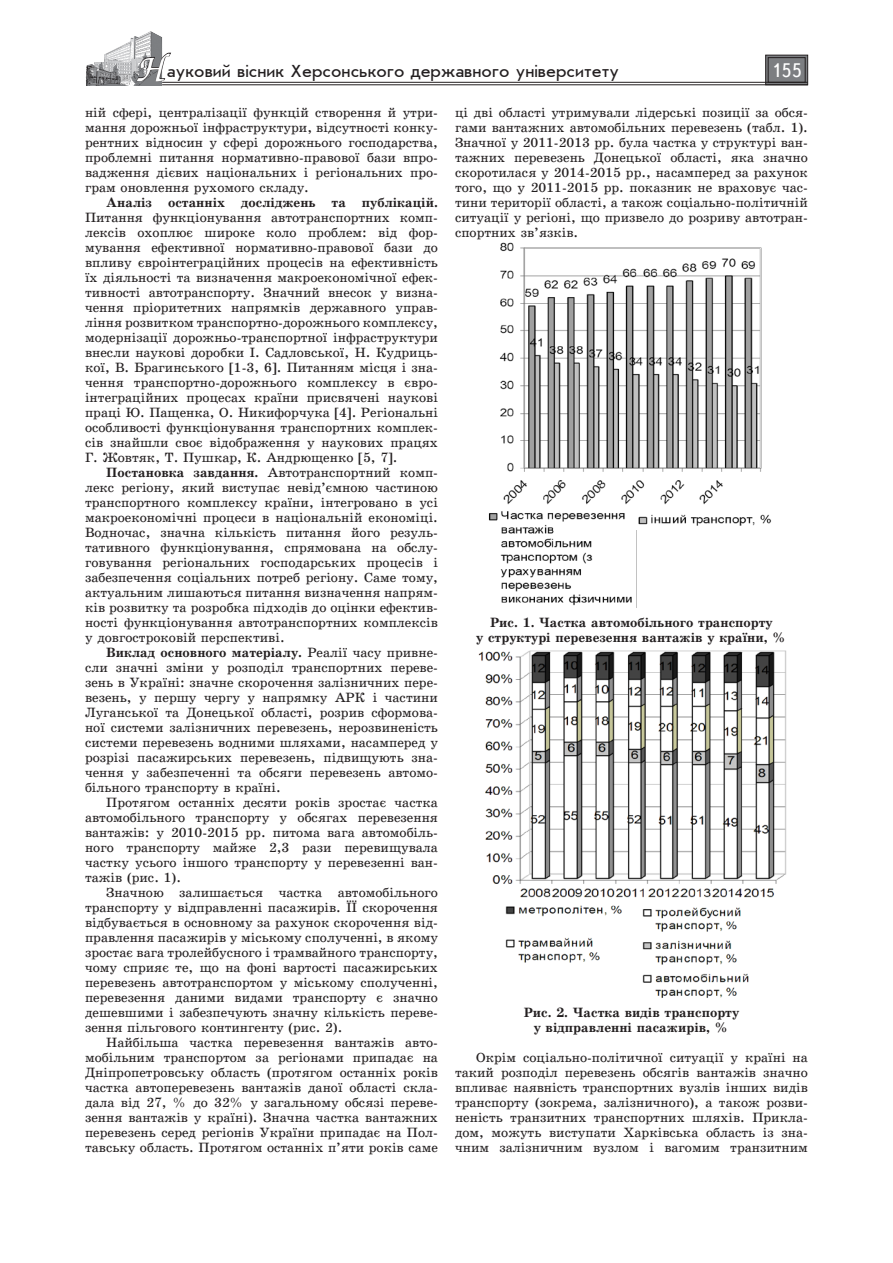
<style>
.page{position:relative;width:893px;height:1263px;background:#fff}
.page>*{position:absolute;margin:0;border:0;box-sizing:border-box;transform-origin:0 0}
.t1{font:19.5px "Ukrainian Text";color:#fff}
.t2{font:18px "Ukrainian Journal Sans";color:#231f20}
.Текст_основной_GREP{font:13.5px/15px "Ukrainian School";color:#231f20;text-align:justify}
.Рисунок{font:700 13.5px/15px "Ukrainian School";color:#231f20;text-align:center}
.s1{font-family:"Zapf Chancer";font-size:30px;color:#fff}
.s2{font-weight:700}
</style>
<div class="page">
<svg style="left:765px;top:55px;width:43px;height:30px"></svg>
<div style="left:768px;top:57px;width:37px;height:26px;border:1px solid #231f20"></div>
<hr style="left:87px;top:82px;width:721px;height:1px;background:#231f20">
<hr style="left:87px;top:85px;width:721px;height:1px;background:#231f20">
<img style="left:85px;top:31px;width:78px;height:54px">
<svg style="left:136px;top:52px;width:36px;height:30px"></svg>
<img style="left:499px;top:242px;width:263px;height:263px">
<img style="left:488px;top:511px;width:149px;height:96px">
<img style="left:636px;top:511px;width:135px;height:18px">
<img style="left:478px;top:650px;width:309px;height:248px">
<img style="left:505px;top:905px;width:117px;height:58px">
<img style="left:642px;top:907px;width:107px;height:91px">
<h2 class="t2" style="left:137px;top:62px;width:484px"><span class="s1">Н</span>ауковий вісник Херсонського державного університету</h2>
<h1 class="t1" style="left:771px;top:60px;width:32px">155</h1>
<p class="Текст_основной_GREP" style="left:85px;top:105px;width:354px">ній сфері, централізації функцій створення й утри&shy;мання дорожньої інфраструктури, відсутності конку&shy;рентних відносин у сфері дорожнього господарства, проблемні питання нормативно-правової бази впро&shy;вадження дієвих національних і регіональних про&shy;грам оновлення рухомого складу.</p>
<p class="Текст_основной_GREP" style="left:85px;top:195px;width:354px;text-indent:21px"><span class="s2">Аналіз останніх досліджень та публікацій.<br></span>Питання функціонування автотранспортних комп&shy;лексів охоплює широке коло проблем: від фор&shy;мування ефективної нормативно-правової бази до впливу євроінтеграційних процесів на ефективність їх діяльності та визначення макроекономічної ефек&shy;тивності автотранспорту. Значний внесок у визна&shy;чення пріоритетних напрямків державного управ&shy;ління розвитком транспортно-дорожнього комплексу, модернізації дорожньо-транспортної інфраструктури внесли наукові доробки І. Садловської, Н. Кудриць&shy;кої, В. Брагинського [1-3, 6]. Питанням місця і зна&shy;чення транспортно-дорожнього комплексу в євро&shy;інтеграційних процесах країни присвячені наукові праці Ю. Пащенка, О. Никифорчука [4]. Регіональні особливості функціонування транспортних комплек&shy;сів знайшли своє відображення у наукових працях Г. Жовтяк, Т. Пушкар, К. Андрющенко [5, 7].</p>
<p class="Текст_основной_GREP" style="left:85px;top:465px;width:354px;text-indent:21px"><span class="s2">Постановка завдання.</span> Автотранспортний комп&shy;лекс регіону, який виступає невід’ємною частиною транспортного комплексу країни, інтегровано в усі макроекономічні процеси в національній економіці.<br>Водночас, значна кількість питання його резуль&shy;тативного функціонування, спрямована на обслу&shy;говування регіональних господарських процесів і забезпечення соціальних потреб регіону. Саме тому, актуальним лишаються питання визначення напрям&shy;ків розвитку та розробка підходів до оцінки ефектив&shy;ності функціонування автотранспортних комплексів у довгостроковій перспективі.</p>
<p class="Текст_основной_GREP" style="left:85px;top:645px;width:354px;text-indent:21px"><span class="s2">Виклад основного матеріалу.</span> Реалії часу привне&shy;сли значні зміни у розподіл транспортних переве&shy;зень в Україні: значне скорочення залізничних пере&shy;везень, у першу чергу у напрямку АРК і частини Луганської та Донецької області, розрив сформова&shy;ної системи залізничних перевезень, нерозвиненість системи перевезень водними шляхами, насамперед у розрізі пасажирських перевезень, підвищують зна&shy;чення у забезпеченні та обсяги перевезень автомо&shy;більного транспорту в країні.</p>
<p class="Текст_основной_GREP" style="left:85px;top:795px;width:354px;text-indent:21px">Протягом останніх десяти років зростає частка автомобільного транспорту у обсягах перевезення вантажів: у 2010-2015 рр. питома вага автомобіль&shy;ного транспорту майже 2,3 рази перевищувала частку усього іншого транспорту у перевезенні ван&shy;тажів (рис. 1).</p>
<p class="Текст_основной_GREP" style="left:85px;top:885px;width:354px;text-indent:21px">Значною залишається частка автомобільного транспорту у відправленні пасажирів. ЇЇ скорочення відбувається в основному за рахунок скорочення від&shy;правлення пасажирів у міському сполученні, в якому зростає вага тролейбусного і трамвайного транспорту, чому сприяє те, що на фоні вартості пасажирських перевезень автотранспортом у міському сполученні, перевезення даними видами транспорту є значно дешевшими і забезпечують значну кількість переве&shy;зення пільгового контингенту (рис. 2).</p>
<p class="Текст_основной_GREP" style="left:85px;top:1035px;width:354px;text-indent:21px">Найбільша частка перевезення вантажів авто&shy;мобільним транспортом за регіонами припадає на Дніпропетровську область (протягом останніх років частка автоперевезень вантажів даної області скла&shy;дала від 27, % до 32% у загальному обсязі переве&shy;зення вантажів у країні). Значна частка вантажних перевезень серед регіонів України припадає на Пол&shy;тавську область. Протягом останніх п’яти років саме</p>
<p class="Текст_основной_GREP" style="left:455px;top:105px;width:354px">ці дві області утримували лідерські позиції за обся&shy;гами вантажних автомобільних перевезень (табл. 1).<br>Значної у 2011-2013 рр. була частка у структурі ван&shy;тажних перевезень Донецької області, яка значно скоротилася у 2014-2015 рр., насамперед за рахунок того, що у 2011-2015 рр. показник не враховує час&shy;тини території області, а також соціально-політичній ситуації у регіоні, що призвело до розриву автотран&shy;спортних зв’язків.</p>
<p class="Рисунок" style="left:476px;top:615px;width:312px">Рис. 1. Частка автомобільного транспорту<br>у структурі перевезення вантажів у країни, %</p>
<p class="Рисунок" style="left:524px;top:1005px;width:217px">Рис. 2. Частка видів транспорту у відправленні пасажирів, %</p>
<p class="Текст_основной_GREP" style="left:455px;top:1050px;width:354px;text-indent:21px">Окрім соціально-політичної ситуації у країні на такий розподіл перевезень обсягів вантажів значно впливає наявність транспортних вузлів інших видів транспорту (зокрема, залізничного), а також розви&shy;неність транзитних транспортних шляхів. Прикла&shy;дом, можуть виступати Харківська область із зна&shy;чним залізничним вузлом і вагомим транзитним</p>
</div>
